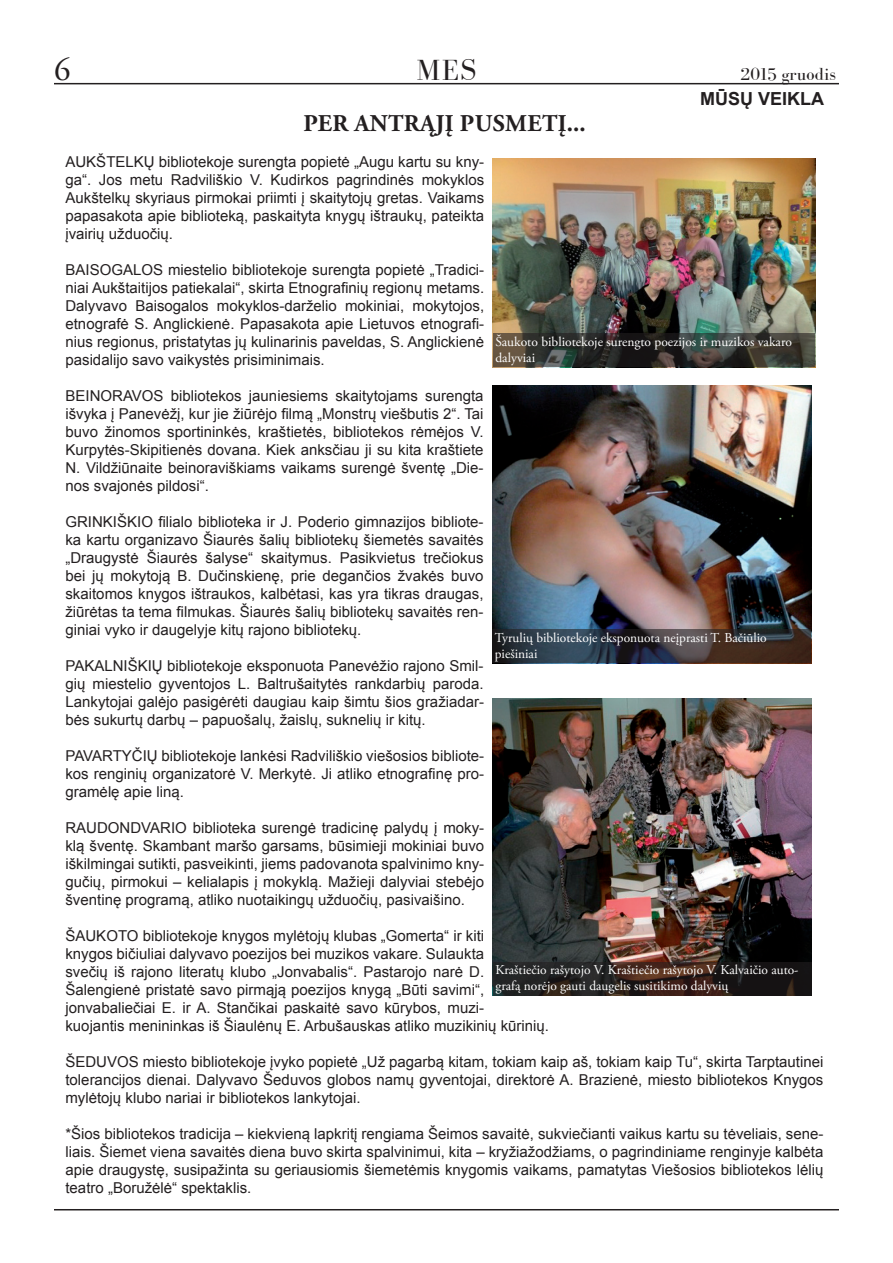
<style>
.page{position:relative;width:893px;height:1263px;background:#fff}
.page>*{position:absolute;margin:0;border:0;box-sizing:border-box;transform-origin:0 0}
.t1{font:33px "Adobe Garamond Pro";color:#231f20}
.t2{font:30px "Bodoni FLF";color:#231f20}
.t3{font:700 24px "Adobe Garamond Pro";letter-spacing:.015em;color:#231f20}
.t4{font:18px "Bodoni FLF";color:#231f20}
.t5{font:700 18px "Arial";color:#231f20}
.t6{font:15px/18px "Arial";color:#231f20;text-align:justify}
.t7{font:13.5px/16.2px "Adobe Garamond Pro";color:#fff}
</style>
<div class="page">
<hr style="left:54px;top:83px;width:785px;height:1px;background:#231f20">
<hr style="left:54px;top:1209px;width:785px;height:1px;background:#231f20">
<img style="left:492px;top:385px;width:319px;height:244px">
<img style="left:493px;top:698px;width:318px;height:264px">
<img style="left:493px;top:158px;width:322px;height:209px">
<svg style="left:493px;top:333px;width:321px;height:34px;background:#373630"></svg>
<svg style="left:492px;top:629px;width:319px;height:34px;background:#353439"></svg>
<svg style="left:493px;top:962px;width:319px;height:34px;background:#291f1c"></svg>
<h1 class="t1" style="left:54px;top:50px;width:18px">6</h1>
<h2 class="t2" style="left:417px;top:54px;width:61px">MES</h2>
<p class="t4" style="left:740px;top:64px;width:97px">2015 gruodis</p>
<h3 class="t3" style="left:303px;top:110px;width:284px">PER ANTRĄJĮ PUSMETĮ...</h3>
<p class="t6" style="left:65px;top:153px;width:420px">AUKŠTELKŲ bibliotekoje surengta popietė „Augu kartu su kny&shy;ga“. Jos metu Radviliškio V. Kudirkos pagrindinės mokyklos Aukštelkų skyriaus pirmokai priimti į skaitytojų gretas. Vaikams papasakota apie biblioteką, paskaityta knygų ištraukų, pateikta įvairių užduočių.</p>
<p class="t6" style="left:65px;top:261px;width:420px">BAISOGALOS miestelio bibliotekoje surengta popietė „Tradici&shy;niai Aukštaitijos patiekalai“, skirta Etnografinių regionų metams.<br>Dalyvavo Baisogalos mokyklos-darželio mokiniai, mokytojos, etnografė S. Anglickienė. Papasakota apie Lietuvos etnografi&shy;nius regionus, pristatytas jų kulinarinis paveldas, S. Anglickienė pasidalijo savo vaikystės prisiminimais.</p>
<p class="t6" style="left:65px;top:387px;width:420px">BEINORAVOS bibliotekos jauniesiems skaitytojams surengta išvyka į Panevėžį, kur jie žiūrėjo filmą „Monstrų viešbutis 2“. Tai buvo žinomos sportininkės, kraštietės, bibliotekos rėmėjos V.<br>Kurpytės-Skipitienės dovana. Kiek anksčiau ji su kita kraštiete N. Vildžiūnaite beinoraviškiams vaikams surengė šventę „Die&shy;nos svajonės pildosi“.</p>
<p class="t6" style="left:65px;top:513px;width:420px">GRINKIŠKIO filialo biblioteka ir J. Poderio gimnazijos bibliote&shy;ka kartu organizavo Šiaurės šalių bibliotekų šiemetės savaitės „Draugystė Šiaurės šalyse“ skaitymus. Pasikvietus trečiokus bei jų mokytoją B. Dučinskienę, prie degančios žvakės buvo skaitomos knygos ištraukos, kalbėtasi, kas yra tikras draugas, žiūrėtas ta tema filmukas. Šiaurės šalių bibliotekų savaitės ren&shy;giniai vyko ir daugelyje kitų rajono bibliotekų.</p>
<p class="t6" style="left:65px;top:657px;width:420px">PAKALNIŠKIŲ bibliotekoje eksponuota Panevėžio rajono Smil&shy;gių miestelio gyventojos L. Baltrušaitytės rankdarbių paroda.<br>Lankytojai galėjo pasigėrėti daugiau kaip šimtu šios gražiadar&shy;bės sukurtų darbų – papuošalų, žaislų, suknelių ir kitų.</p>
<p class="t6" style="left:65px;top:747px;width:420px">PAVARTYČIŲ bibliotekoje lankėsi Radviliškio viešosios bibliote&shy;kos renginių organizatorė V. Merkytė. Ji atliko etnografinę pro&shy;gramėlę apie liną.</p>
<p class="t6" style="left:65px;top:819px;width:420px">RAUDONDVARIO biblioteka surengė tradicinę palydų į moky&shy;klą šventę. Skambant maršo garsams, būsimieji mokiniai buvo iškilmingai sutikti, pasveikinti, jiems padovanota spalvinimo kny&shy;gučių, pirmokui – kelialapis į mokyklą. Mažieji dalyviai stebėjo šventinę programą, atliko nuotaikingų užduočių, pasivaišino.</p>
<p class="t6" style="left:65px;top:927px;width:485px;text-align:left">ŠAUKOTO bibliotekoje knygos mylėtojų klubas „Gomerta“ ir kiti<br>knygos bičiuliai dalyvavo poezijos bei muzikos vakare. Sulaukta<br>svečių iš rajono literatų klubo „Jonvabalis“. Pastarojo narė D.<br>Šalengienė pristatė savo pirmąją poezijos knygą „Būti savimi“, jonvabaliečiai E. ir A. Stančikai paskaitė savo kūrybos, muzi-<br>kuojantis menininkas iš Šiaulėnų E. Arbušauskas atliko muzikinių kūrinių.</p>
<p class="t6" style="left:65px;top:1053px;width:759px">ŠEDUVOS miesto bibliotekoje įvyko popietė „Už pagarbą kitam, tokiam kaip aš, tokiam kaip Tu“, skirta Tarptautinei tolerancijos dienai. Dalyvavo Šeduvos globos namų gyventojai, direktorė A. Brazienė, miesto bibliotekos Knygos mylėtojų klubo nariai ir bibliotekos lankytojai.</p>
<p class="t6" style="left:65px;top:1125px;width:759px">*Šios bibliotekos tradicija – kiekvieną lapkritį rengiama Šeimos savaitė, sukviečianti vaikus kartu su tėveliais, sene&shy;liais. Šiemet viena savaitės diena buvo skirta spalvinimui, kita – kryžiažodžiams, o pagrindiniame renginyje kalbėta apie draugystę, susipažinta su geriausiomis šiemetėmis knygomis vaikams, pamatytas Viešosios bibliotekos lėlių teatro „Boružėlė“ spektaklis.</p>
<p class="t5" style="left:700px;top:87px;width:126px">MŪSŲ VEIKLA</p>
<p class="t7" style="left:495px;top:334px;width:298px">Šaukoto bibliotekoje surengto poezijos ir muzikos vakaro dalyviai</p>
<p class="t7" style="left:495px;top:630px;width:273px">Tyrulių bibliotekoje eksponuota neįprasti T. Bačiūlio piešiniai</p>
<p class="t7" style="left:495px;top:962px;width:305px">Kraštiečio rašytojo V. Kraštiečio rašytojo V. Kalvaičio auto&shy;grafą norėjo gauti daugelis susitikimo dalyvių</p>
</div>
